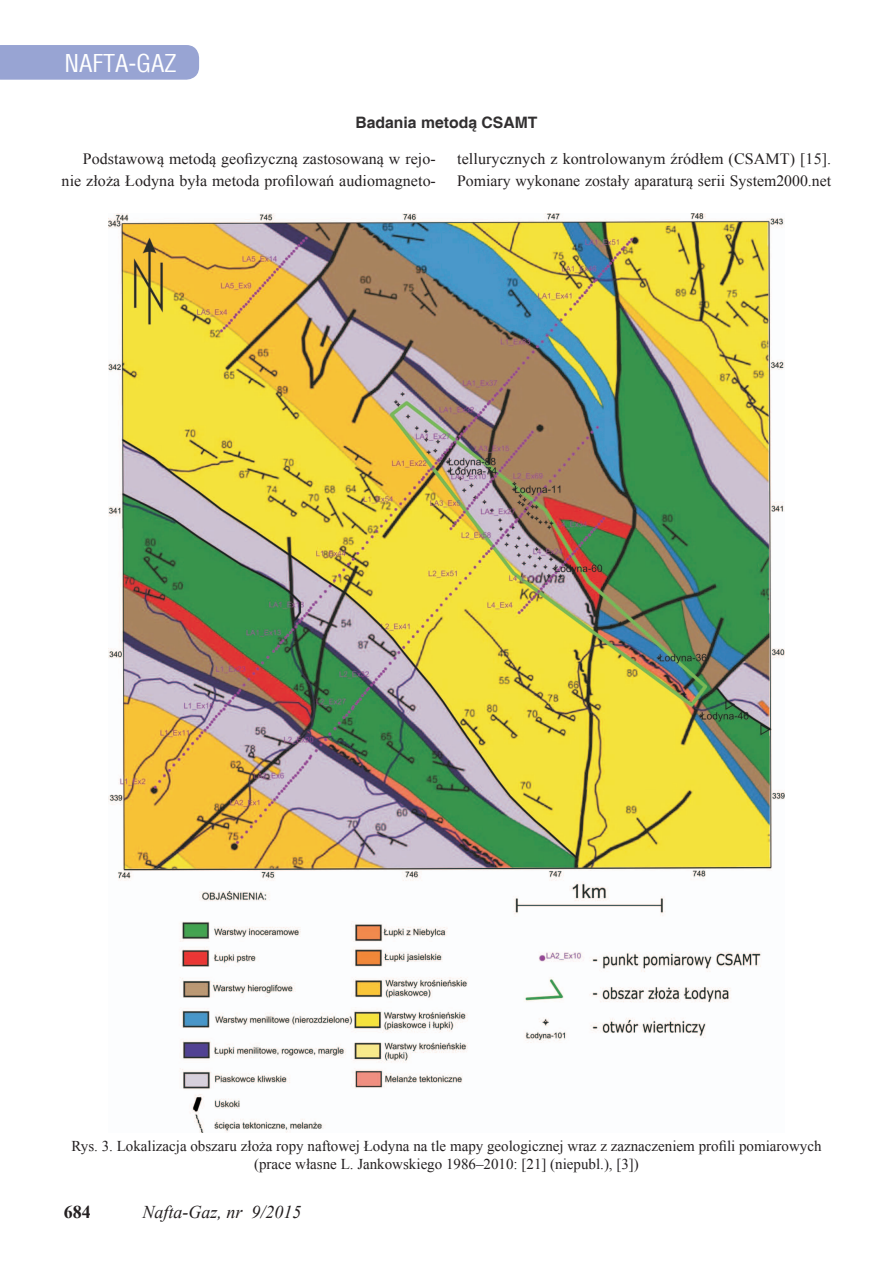
<style>
.page{position:relative;width:893px;height:1263px;background:#fff}
.page>*{position:absolute;margin:0;border:0;box-sizing:border-box;transform-origin:0 0}
.t1{font:24px "Switzerland Condensed";color:#fff}
.t2{font:italic 18px "Times New Roman";color:#231f20}
.t3{font:700 18px "Times New Roman";color:#231f20}
.t4{font:15.75px/21.5px "Times New Roman";letter-spacing:.005em;color:#231f20;text-align:right}
.t5{font:700 15.75px "Helvetica";color:#312f30}
.t6{font:15px/18px "Times New Roman";color:#231f20;text-align:center}
</style>
<div class="page">
<div style="left:0;top:45px;width:199px;height:35px;background:#98a4d3"></div>
<img style="left:109px;top:213px;width:675px;height:919px">
<h1 class="t1" style="left:64px;top:49px;width:114px">NAFTA-GAZ</h1>
<p class="t5" style="left:355px;top:113px;width:184px">Badania metodą CSAMT</p>
<p class="t4" style="left:62px;top:148px;width:376px">Podstawową metodą geofizyczną zastosowaną w rejo&shy;nie złoża Łodyna była metoda profilowań audiomagneto-</p>
<p class="t4" style="left:457px;top:148px;width:376px;text-align:left">tellurycznych z kontrolowanym źródłem (CSAMT) [15].<br>Pomiary wykonane zostały aparaturą serii System2000.net</p>
<p class="t6" style="left:71px;top:1137px;width:752px">Rys. 3. Lokalizacja obszaru złoża ropy naftowej Łodyna na tle mapy geologicznej wraz z zaznaczeniem profili pomiarowych (prace własne L. Jankowskiego 1986–2010: [21] (niepubl.), [3])</p>
<p class="t3" style="left:64px;top:1199px;width:28px">684</p>
<p class="t2" style="left:142px;top:1200px;width:161px">Nafta-Gaz, nr 9/2015</p>
</div>
